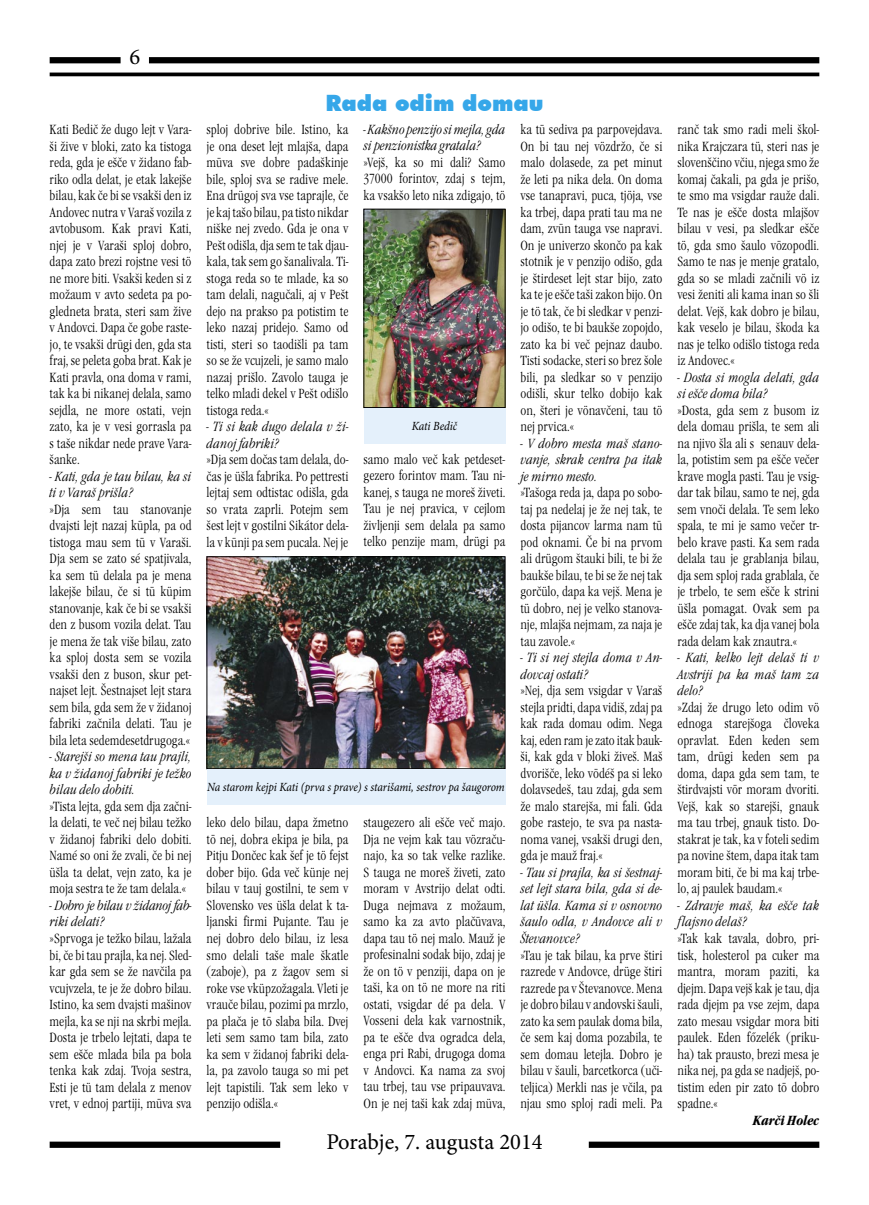
<style>
.page{position:relative;width:869px;height:1205px;background:#fff}
.page>*{position:absolute;margin:0;border:0;box-sizing:border-box;transform-origin:0 0}
.t1{font:22.5px "Minion Pro";color:#000}
.cím{font:900 22.5px "Futura BT";color:#36a7e9}
.ujszoveg{font:13.75px/16.5px "Garamond Itc TEE Ligh Cond";color:#000;text-align:justify}
.ujszoveg-2{font:13.75px/16.5px "Garamond Itc TEE Ligh Cond Ital";color:#000}
.ujszoveg-3{font:13.75px/16.5px "Garamond Itc TEE Ligh Cond Ital";letter-spacing:-.025em;color:#000}
.ujalairas{font:italic 700 condensed 13.75px "Garamond Itc TEE";color:#000}
.szoveg{font:italic 12.5px "Minion Pro";letter-spacing:-.01em;color:#000;scale:.9 1}
</style>
<div class="page">
<hr style="left:50px;top:73px;width:769px;height:3px;background:#000">
<div style="left:50px;top:57px;width:70px;height:6px;background:#000"></div>
<div style="left:149px;top:57px;width:670px;height:6px;background:#000"></div>
<div style="left:50px;top:1141px;width:230px;height:7px;background:#000"></div>
<div style="left:588px;top:1141px;width:231px;height:7px;background:#000"></div>
<img style="left:208px;top:558px;width:295px;height:209px">
<div style="left:206px;top:556px;width:299px;height:213px;border:1px solid #000"></div>
<div style="left:206px;top:769px;width:299px;height:35px;background:#e4f0fb"></div>
<img style="left:365px;top:211px;width:138px;height:195px">
<div style="left:363px;top:209px;width:142px;height:199px;border:1px solid #000"></div>
<div style="left:363px;top:408px;width:142px;height:35px;background:#e4f0fb"></div>
<h1 class="t1" style="left:129px;top:44px;width:12px">6</h1>
<p class="ujszoveg" style="left:50px;top:122px;width:143px">Kati Bedič že dugo lejt v Vara&shy;ši žive v bloki, zato ka tistoga reda, gda je ešče v židano fab&shy;riko odla delat, je etak lakejše bilau, kak če bi se vsakši den iz Andovec nutra v Varaš vozila z avtobusom. Kak pravi Kati, njej je v Varaši sploj dobro, dapa zato brezi rojstne vesi tö ne more biti. Vsakši keden si z možaum v avto sedeta pa po&shy;gledneta brata, steri sam žive v Andovci. Dapa če gobe raste&shy;jo, te vsakši drügi den, gda sta fraj, se peleta goba brat. Kak je Kati pravla, ona doma v rami, tak ka bi nikanej delala, samo sejdla, ne more ostati, vejn zato, ka je v vesi gorrasla pa s taše nikdar nede prave Vara&shy;šanke.</p>
<p class="ujszoveg-2" style="left:50px;top:468px;width:143px">- Kati, gda je tau bilau, ka si ti v Varaš prišla?</p>
<p class="ujszoveg" style="left:50px;top:501px;width:143px">»Dja sem tau stanovanje dvajsti lejt nazaj küpla, pa od tistoga mau sem tü v Varaši.<br>Dja sem se zato sé spatjivala, ka sem tü delala pa je mena lakejše bilau, če si tü küpim stanovanje, kak če bi se vsakši den z busom vozila delat. Tau je mena že tak više bilau, zato ka sploj dosta sem se vozila vsakši den z buson, skur pet&shy;najset lejt. Šestnajset lejt stara sem bila, gda sem že v židanoj fabriki začnila delati. Tau je bila leta sedemdesetdrugoga.«</p>
<p class="ujszoveg-2" style="left:50px;top:749px;width:143px;text-align:justify">- Starejši so mena tau prajli, ka v židanoj fabriki je težko bilau delo dobiti.</p>
<p class="ujszoveg" style="left:50px;top:798px;width:143px">»Tista lejta, gda sem dja začni&shy;la delati, te več nej bilau težko v židanoj fabriki delo dobiti.<br>Namé so oni že zvali, če bi nej üšla ta delat, vejn zato, ka je moja sestra te že tam delala.«</p>
<p class="ujszoveg-3" style="left:50px;top:897px;width:143px">- Dobro je bilau v židanoj fab&shy;riki delati?</p>
<p class="ujszoveg" style="left:50px;top:930px;width:143px">»Sprvoga je težko bilau, lažala bi, če bi tau prajla, ka nej. Sled&shy;kar gda sem se že navčila pa vcujvzela, te je že dobro bilau.<br>Istino, ka sem dvajsti mašinov mejla, ka se nji na skrbi mejla.<br>Dosta je trbelo lejtati, dapa te sem ešče mlada bila pa bola tenka kak zdaj. Tvoja sestra, Esti je tü tam delala z menov vret, v ednoj partiji, müva sva</p>
<p class="cím" style="left:325px;top:90px;width:220px">Rada odim domau</p>
<p class="ujszoveg" style="left:206px;top:122px;width:143px">sploj dobrive bile. Istino, ka je ona deset lejt mlajša, dapa müva sve dobre padaškinje bile, sploj sva se radive mele.<br>Ena drügoj sva vse taprajle, če je kaj tašo bilau, pa tisto nikdar niške nej zvedo. Gda je ona v Pešt odišla, dja sem te tak djau&shy;kala, tak sem go šanalivala. Ti&shy;stoga reda so te mlade, ka so tam delali, nagučali, aj v Pešt dejo na prakso pa potistim te leko nazaj pridejo. Samo od tisti, steri so taodišli pa tam so se že vcujzeli, je samo malo nazaj prišlo. Zavolo tauga je telko mladi dekel v Pešt odišlo tistoga reda.«</p>
<p class="ujszoveg-2" style="left:206px;top:419px;width:143px">- Ti si kak dugo delala v ži&shy;danoj fabriki?</p>
<p class="ujszoveg" style="left:206px;top:452px;width:143px">»Dja sem dočas tam delala, do&shy;čas je üšla fabrika. Po pettresti lejtaj sem odtistac odišla, gda so vrata zaprli. Potejm sem šest lejt v gostilni Sikátor dela&shy;la v künji pa sem pucala. Nej je</p>
<p class="ujszoveg-2" style="left:363px;top:122px;width:143px">- Kakšno penzijo si mejla, gda si penzionistka gratala?</p>
<p class="ujszoveg" style="left:363px;top:154px;width:143px">»Vejš, ka so mi dali? Samo 37000 forintov, zdaj s tejm, ka vsakšo leto nika zdigajo, tö</p>
<p class="szoveg" style="left:411px;top:419px;width:52px">Kati Bedič</p>
<p class="ujszoveg" style="left:363px;top:451px;width:143px">samo malo več kak petdeset&shy;gezero forintov mam. Tau ni&shy;kanej, s tauga ne moreš živeti.<br>Tau je nej pravica, v cejlom življenji sem delala pa samo telko penzije mam, drügi pa</p>
<p class="szoveg" style="left:207px;top:780px;width:332px">Na starom kejpi Kati (prva s prave) s starišami, sestrov pa šaugorom</p>
<p class="ujszoveg" style="left:206px;top:815px;width:143px">leko delo bilau, dapa žmetno tö nej, dobra ekipa je bila, pa Pitju Dončec kak šef je tö fejst dober bijo. Gda več künje nej bilau v tauj gostilni, te sem v Slovensko ves üšla delat k ta&shy;ljanski firmi Pujante. Tau je nej dobro delo bilau, iz lesa smo delali taše male škatle (zaboje), pa z žagov sem si roke vse vküpzožagala. Vleti je vrauče bilau, pozimi pa mrzlo, pa plača je tö slaba bila. Dvej leti sem samo tam bila, zato ka sem v židanoj fabriki dela&shy;la, pa zavolo tauga so mi pet lejt tapistili. Tak sem leko v penzijo odišla.«</p>
<p class="ujszoveg" style="left:363px;top:814px;width:143px">staugezero ali ešče več majo.<br>Dja ne vejm kak tau vözraču&shy;najo, ka so tak velke razlike.<br>S tauga ne moreš živeti, zato moram v Avstrijo delat odti.<br>Duga nejmava z možaum, samo ka za avto plačüvava, dapa tau tö nej malo. Mauž je profesinalni sodak bijo, zdaj je že on tö v penziji, dapa on je taši, ka on tö ne more na riti ostati, vsigdar dé pa dela. V Vosseni dela kak varnostnik, pa te ešče dva ogradca dela, enga pri Rabi, drugoga doma v Andovci. Ka nama za svoj tau trbej, tau vse pripauvava.<br>On je nej taši kak zdaj müva,</p>
<p class="ujszoveg" style="left:520px;top:122px;width:143px">ka tü sediva pa parpovejdava.<br>On bi tau nej vözdržo, če si malo dolasede, za pet minut že leti pa nika dela. On doma vse tanapravi, puca, tjöja, vse ka trbej, dapa prati tau ma ne dam, zvün tauga vse napravi.<br>On je univerzo skončo pa kak stotnik je v penzijo odišo, gda je štirdeset lejt star bijo, zato ka te je ešče taši zakon bijo. On je tö tak, če bi sledkar v penzi&shy;jo odišo, te bi baukše zopojdo, zato ka bi več pejnaz daubo.<br>Tisti sodacke, steri so brez šole bili, pa sledkar so v penzijo odišli, skur telko dobijo kak on, šteri je vönavčeni, tau tö nej prvica.«</p>
<p class="ujszoveg-2" style="left:520px;top:435px;width:143px;text-align:justify">- V dobro mesta maš stano&shy;vanje, skrak centra pa itak je mirno mesto.</p>
<p class="ujszoveg" style="left:520px;top:485px;width:143px">»Tašoga reda ja, dapa po sobo&shy;taj pa nedelaj je že nej tak, te dosta pijancov larma nam tü pod oknami. Če bi na prvom ali drügom štauki bili, te bi že baukše bilau, te bi se že nej tak gorčülo, dapa ka vejš. Mena je tü dobro, nej je velko stanova&shy;nje, mlajša nejmam, za naja je tau zavole.«</p>
<p class="ujszoveg-2" style="left:520px;top:650px;width:143px">- Ti si nej stejla doma v An&shy;dovcaj ostati?</p>
<p class="ujszoveg" style="left:520px;top:683px;width:143px">»Nej, dja sem vsigdar v Varaš stejla pridti, dapa vidiš, zdaj pa kak rada domau odim. Nega kaj, eden ram je zato itak bauk&shy;ši, kak gda v bloki živeš. Maš dvorišče, leko vödéš pa si leko dolavsedeš, tau zdaj, gda sem že malo starejša, mi fali. Gda gobe rastejo, te sva pa nasta&shy;noma vanej, vsakši drugi den, gda je mauž fraj.«</p>
<p class="ujszoveg-2" style="left:520px;top:864px;width:143px;text-align:justify">- Tau si prajla, ka si šestnaj&shy;set lejt stara bila, gda si de&shy;lat üšla. Kama si v osnovno šaulo odla, v Andovce ali v Števanovce?</p>
<p class="ujszoveg" style="left:520px;top:947px;width:143px">»Tau je tak bilau, ka prve štiri razrede v Andovce, drüge štiri razrede pa v Števanovce. Mena je dobro bilau v andovski šauli, zato ka sem paulak doma bila, če sem kaj doma pozabila, te sem domau letejla. Dobro je bilau v šauli, barcetkorca (uči&shy;teljica) Merkli nas je včila, pa njau smo sploj radi meli. Pa</p>
<h1 class="t1" style="left:326px;top:1128px;width:218px">Porabje, 7. augusta 2014</h1>
<p class="ujszoveg" style="left:677px;top:122px;width:143px">ranč tak smo radi meli škol&shy;nika Krajczara tü, steri nas je slovenščino včiu, njega smo že komaj čakali, pa gda je prišo, te smo ma vsigdar rauže dali.<br>Te nas je ešče dosta mlajšov bilau v vesi, pa sledkar ešče tö, gda smo šaulo vözopodli.<br>Samo te nas je menje gratalo, gda so se mladi začnili vö iz vesi ženiti ali kama inan so šli delat. Vejš, kak dobro je bilau, kak veselo je bilau, škoda ka nas je telko odišlo tistoga reda iz Andovec.«</p>
<p class="ujszoveg-2" style="left:677px;top:369px;width:143px">- Dosta si mogla delati, gda si ešče doma bila?</p>
<p class="ujszoveg" style="left:677px;top:402px;width:143px">»Dosta, gda sem z busom iz dela domau prišla, te sem ali na njivo šla ali s senauv dela&shy;la, potistim sem pa ešče večer krave mogla pasti. Tau je vsig&shy;dar tak bilau, samo te nej, gda sem vnoči delala. Te sem leko spala, te mi je samo večer tr&shy;belo krave pasti. Ka sem rada delala tau je grablanja bilau, dja sem sploj rada grablala, če je trbelo, te sem ešče k strini üšla pomagat. Ovak sem pa ešče zdaj tak, ka dja vanej bola rada delam kak znautra.«</p>
<p class="ujszoveg-2" style="left:677px;top:650px;width:143px;text-align:justify">- Kati, kelko lejt delaš ti v Avstriji pa ka maš tam za delo?</p>
<p class="ujszoveg" style="left:677px;top:699px;width:143px">»Zdaj že drugo leto odim vö ednoga starejšoga človeka opravlat. Eden keden sem tam, drügi keden sem pa doma, dapa gda sem tam, te štirdvajsti vör moram dvoriti.<br>Vejš, kak so starejši, gnauk ma tau trbej, gnauk tisto. Do&shy;stakrat je tak, ka v foteli sedim pa novine štem, dapa itak tam moram biti, če bi ma kaj trbe&shy;lo, aj paulek baudam.«</p>
<p class="ujszoveg-2" style="left:677px;top:897px;width:143px">- Zdravje maš, ka ešče tak flajsno delaš?</p>
<p class="ujszoveg" style="left:677px;top:930px;width:143px">»Tak kak tavala, dobro, pri&shy;tisk, holesterol pa cuker ma mantra, moram paziti, ka djejm. Dapa vejš kak je tau, dja rada djejm pa vse zejm, dapa zato mesau vsigdar mora biti paulek. Eden főzelék (priku&shy;ha) tak prausto, brezi mesa je nika nej, pa gda se nadjejš, po&shy;tistim eden pir zato tö dobro spadne.«</p>
<p class="ujalairas" style="left:752px;top:1112px;width:68px">Karči Holec</p>
</div>
